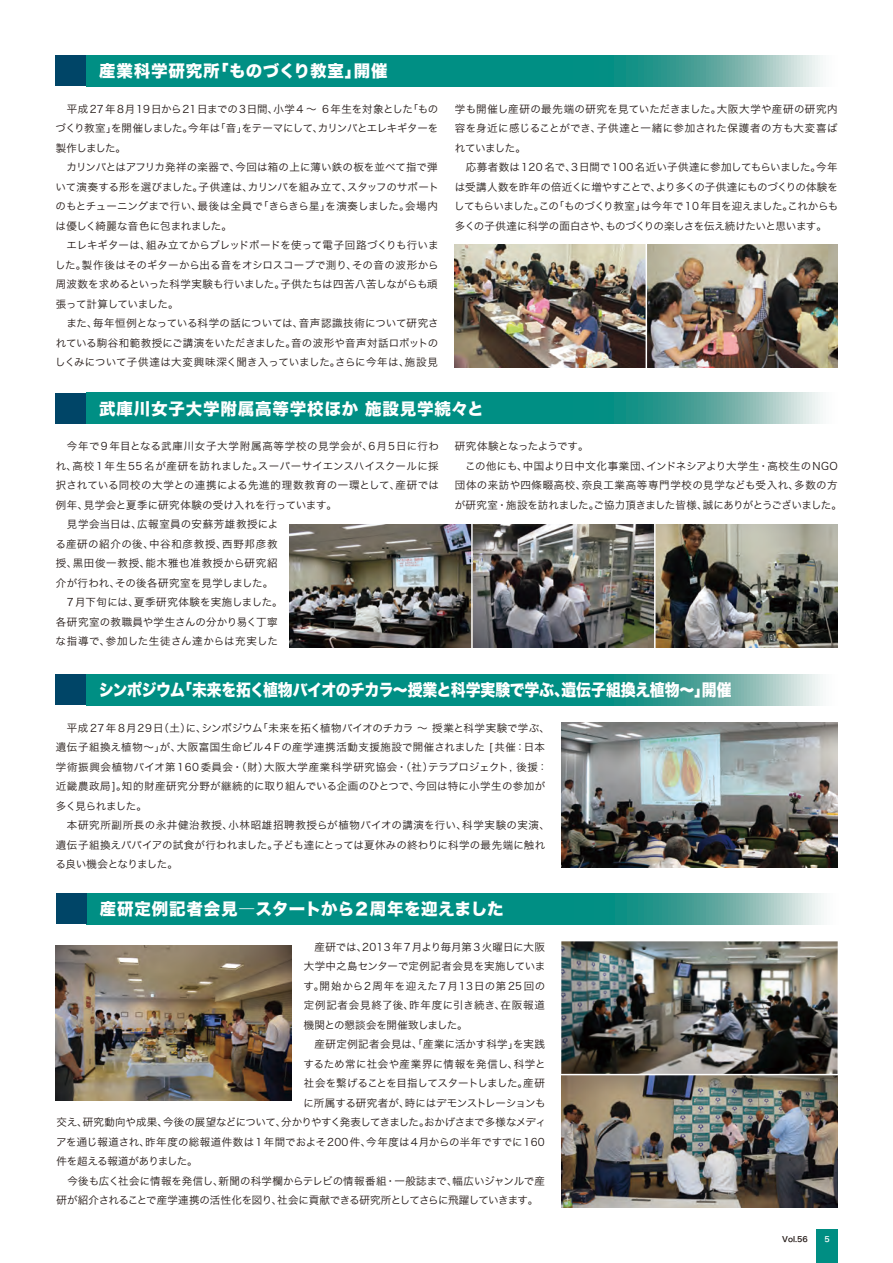
<style>
.page{position:relative;width:893px;height:1263px;background:#fff}
.page>*{position:absolute;margin:0;border:0;box-sizing:border-box;transform-origin:0 0}
.t1{font:16.5px "Hira Kaku Std W8";letter-spacing:-.02em;color:#fff;scale:.9 1}
.t2{font:16.5px "Hira Kaku Std W8";letter-spacing:.05em;color:#fff}
.t3{font:16.5px "Hira Kaku Std W8";letter-spacing:.025em;color:#fff}
.t4{font:10.5px/19.5px "Hira Kaku Pro W3";letter-spacing:.015em;color:#231916}
.t5{font:10.5px/19.5px "Hira Kaku Pro W3";letter-spacing:.045em;color:#231916}
.t6{font:10.5px "Hira Kaku Pro W3";letter-spacing:-.04em;color:#231916}
.t7{font:10.5px "Hira Kaku Pro W3";letter-spacing:-.035em;color:#231916}
.t8{font:10.5px "Hira Kaku Pro W3";letter-spacing:.035em;color:#231916}
.t9{font:10.5px "Hira Kaku Pro W3";letter-spacing:.04em;color:#231916}
.t10{font:10.5px "Hira Kaku Pro W3";letter-spacing:-.015em;color:#231916}
.t11{font:10.5px "Hira Kaku Pro W3";letter-spacing:-.03em;color:#231916}
.t12{font:10.5px "Hira Kaku Pro W3";letter-spacing:.06em;color:#231916}
.t13{font:10.5px "Hira Kaku Pro W3";letter-spacing:.065em;color:#231916}
.t14{font:10.5px "Hira Kaku Pro W3";letter-spacing:.07em;color:#231916}
.t15{font:10.5px "Hira Kaku Pro W3";letter-spacing:-.02em;color:#231916}
.t16{font:10.5px "Hira Kaku Pro W3";letter-spacing:-.045em;color:#231916}
.t17{font:7.5px "Hira Kaku Pro W6";color:#231916}
.t18{font:7.5px "Hira Kaku Pro W6";color:#fff}
</style>
<div class="page">
<div style="left:816px;top:1229px;width:22px;height:34px;background:#008e83"></div>
<svg style="left:87px;top:893px;width:737px;height:31px;background:#1f998f"></svg>
<div style="left:56px;top:893px;width:31px;height:31px;background:#004567"></div>
<img style="left:55px;top:945px;width:237px;height:156px">
<svg style="left:86px;top:55px;width:737px;height:31px;background:#1f998f"></svg>
<div style="left:55px;top:55px;width:31px;height:31px;background:#004567"></div>
<svg style="left:86px;top:393px;width:737px;height:31px;background:#1f998f"></svg>
<div style="left:55px;top:393px;width:31px;height:31px;background:#004567"></div>
<img style="left:455px;top:244px;width:383px;height:123px">
<svg style="left:86px;top:674px;width:737px;height:31px;background:#1f998f"></svg>
<div style="left:55px;top:674px;width:31px;height:31px;background:#004567"></div>
<img style="left:561px;top:723px;width:277px;height:145px">
<img style="left:561px;top:941px;width:277px;height:267px">
<hr style="left:646px;top:240px;width:1px;height:131px;background:#fff">
<img style="left:289px;top:525px;width:549px;height:123px">
<hr style="left:654px;top:521px;width:2px;height:131px;background:#fff">
<hr style="left:536px;top:1074px;width:306px;height:1px;background:#fff">
<hr style="left:471px;top:521px;width:2px;height:131px;background:#fff">
<p class="t2" style="left:99px;top:62px;width:290px">産業科学研究所「ものづくり教室」開催</p>
<p class="t4" style="left:55px;top:98px;width:385px;text-indent:12px">平成27年8月19日から21日までの3日間、小学4 ～ 6年生を対象とした「ものづくり教室」を開催しました。今年は「音」をテーマにして、カリンバとエレキギターを製作しました。<br>　カリンバとはアフリカ発祥の楽器で、今回は箱の上に薄い鉄の板を並べて指で弾いて演奏する形を選びました。子供達は、カリンバを組み立て、スタッフのサポートのもとチューニングまで行い、最後は全員で「きらきら星」を演奏しました。会場内は優しく綺麗な音色に包まれました。<br>　エレキギターは、組み立てからブレッドボードを使って電子回路づくりも行いました。製作後はそのギターから出る音をオシロスコープで測り、その音の波形から周波数を求めるといった科学実験も行いました。子供たちは四苦八苦しながらも頑張って計算していました。　<br>　また、毎年恒例となっている科学の話については、音声認識技術について研究されている駒谷和範教授にご講演をいただきました。音の波形や音声対話ロボットのしくみについて子供達は大変興味深く聞き入っていました。さらに今年は、施設見</p>
<p class="t2" style="left:99px;top:400px;width:386px">武庫川女子大学附属高等学校ほか 施設見学続々と</p>
<p class="t8" style="left:455px;top:99px;width:384px">学も開催し産研の最先端の研究を見ていただきました。大阪大学や産研の研究内</p>
<p class="t4" style="left:455px;top:118px;width:384px">容を身近に感じることができ、子供達と一緒に参加された保護者の方も大変喜ば</p>
<p class="t4" style="left:455px;top:137px;width:73px">れていました。</p>
<p class="t9" style="left:466px;top:158px;width:373px">応募者数は120名で、3日間で100名近い子供達に参加してもらいました。今年</p>
<p class="t10" style="left:455px;top:177px;width:385px">は受講人数を昨年の倍近くに増やすことで、より多くの子供達にものづくりの体験を</p>
<p class="t7" style="left:454px;top:197px;width:386px">してもらいました。この「ものづくり教室」は今年で10 年目を迎えました。これからも</p>
<p class="t7" style="left:455px;top:216px;width:373px">多くの子供達に科学の面白さや、ものづくりの楽しさを伝え続けたいと思います。</p>
<p class="t5" style="left:55px;top:436px;width:385px">　今年で9年目となる武庫川女子大学附属高等学校の見学会が、6月5日に行われ、高校1年生55名が産研を訪れました。スーパーサイエンスハイスクールに採択されている同校の大学との連携による先進的理数教育の一環として、産研では例年、見学会と夏季に研究体験の受け入れを行っています。<br>　見学会当日は、広報室員の安蘇芳雄教授によ<br>る産研の紹介の後、中谷和彦教授、西野邦彦教<br>授、黒田俊一教授、能木雅也准教授から研究紹<br>介が行われ、その後各研究室を見学しました。<br>　7月下旬には、夏季研究体験を実施しました。<br>各研究室の教職員や学生さんの分かり易く丁寧<br>な指導で、参加した生徒さん達からは充実した</p>
<p class="t16" style="left:455px;top:437px;width:135px">研究体験となったようです。</p>
<p class="t8" style="left:465px;top:456px;width:374px">この他にも、中国より日中文化事業団、インドネシアより大学生・高校生のNGO</p>
<p class="t12" style="left:455px;top:476px;width:384px">団体の来訪や四條畷高校、奈良工業高等専門学校の見学なども受入れ、多数の方</p>
<p class="t6" style="left:455px;top:495px;width:389px">が研究室・施設を訪れました。ご協力頂きました皆様、誠にありがとうございました。</p>
<p class="t1" style="left:99px;top:681px;width:704px">シンポジウム「未来を拓く植物バイオのチカラ～授業と科学実験で学ぶ、遺伝子組換え植物～」開催</p>
<p class="t4" style="left:55px;top:717px;width:496px">　平成27年8月29日（土）に、シンポジウム「未来を拓く植物バイオのチカラ ～ 授業と科学実験で学ぶ、遺伝子組換え植物～」が、大阪富国生命ビル４Fの産学連携活動支援施設で開催されました [共催：日本学術振興会植物バイオ第160委員会・（財）大阪大学産業科学研究協会・（社）テラプロジェクト, 後援：近畿農政局]。知的財産研究分野が継続的に取り組んでいる企画のひとつで、今回は特に小学生の参加が多く見られました。<br>　本研究所副所長の永井健治教授、小林昭雄招聘教授らが植物バイオの講演を行い、科学実験の実演、遺伝子組換えパパイアの試食が行われました。子ども達にとっては夏休みの終わりに科学の最先端に触れる良い機会となりました。</p>
<p class="t3" style="left:100px;top:900px;width:405px">産研定例記者会見―スタートから２周年を迎えました</p>
<p class="t4" style="left:304px;top:936px;width:243px">　産研では、2013年7月より毎月第3火曜日に大阪</p>
<p class="t4" style="left:304px;top:956px;width:243px">大学中之島センターで定例記者会見を実施していま</p>
<p class="t13" style="left:303px;top:976px;width:243px">す。開始から2周年を迎えた7月13日の第25回の</p>
<p class="t14" style="left:304px;top:996px;width:242px">定例記者会見終了後、昨年度に引き続き、在阪報道</p>
<p class="t15" style="left:304px;top:1015px;width:165px">機関との懇談会を開催致しました。</p>
<p class="t9" style="left:304px;top:1035px;width:243px">　産研定例記者会見は、「産業に活かす科学」を実践</p>
<p class="t4" style="left:303px;top:1053px;width:244px">するため常に社会や産業界に情報を発信し、科学と</p>
<p class="t6" style="left:304px;top:1074px;width:242px">社会を繋げることを目指してスタートしました。産研</p>
<p class="t10" style="left:304px;top:1093px;width:244px">に所属する研究者が、時にはデモンストレーションも</p>
<p class="t6" style="left:57px;top:1113px;width:491px">交え、研究動向や成果、今後の展望などについて、分かりやすく発表してきました。おかげさまで多様なメディ</p>
<p class="t4" style="left:56px;top:1131px;width:490px">アを通じ報道され、昨年度の総報道件数は1年間でおよそ200件、今年度は4月からの半年ですでに160</p>
<p class="t11" style="left:57px;top:1152px;width:143px">件を超える報道がありました。</p>
<p class="t4" style="left:57px;top:1170px;width:490px">　今後も広く社会に情報を発信し、新聞の科学欄からテレビの情報番組・一般誌まで、幅広いジャンルで産</p>
<p class="t11" style="left:57px;top:1191px;width:483px">研が紹介されることで産学連携の活性化を図り、社会に貢献できる研究所としてさらに飛躍していきます。</p>
<p class="t17" style="left:782px;top:1232px;width:27px">Vol.56</p>
<p class="t18" style="left:824px;top:1232px;width:7px">5</p>
</div>
